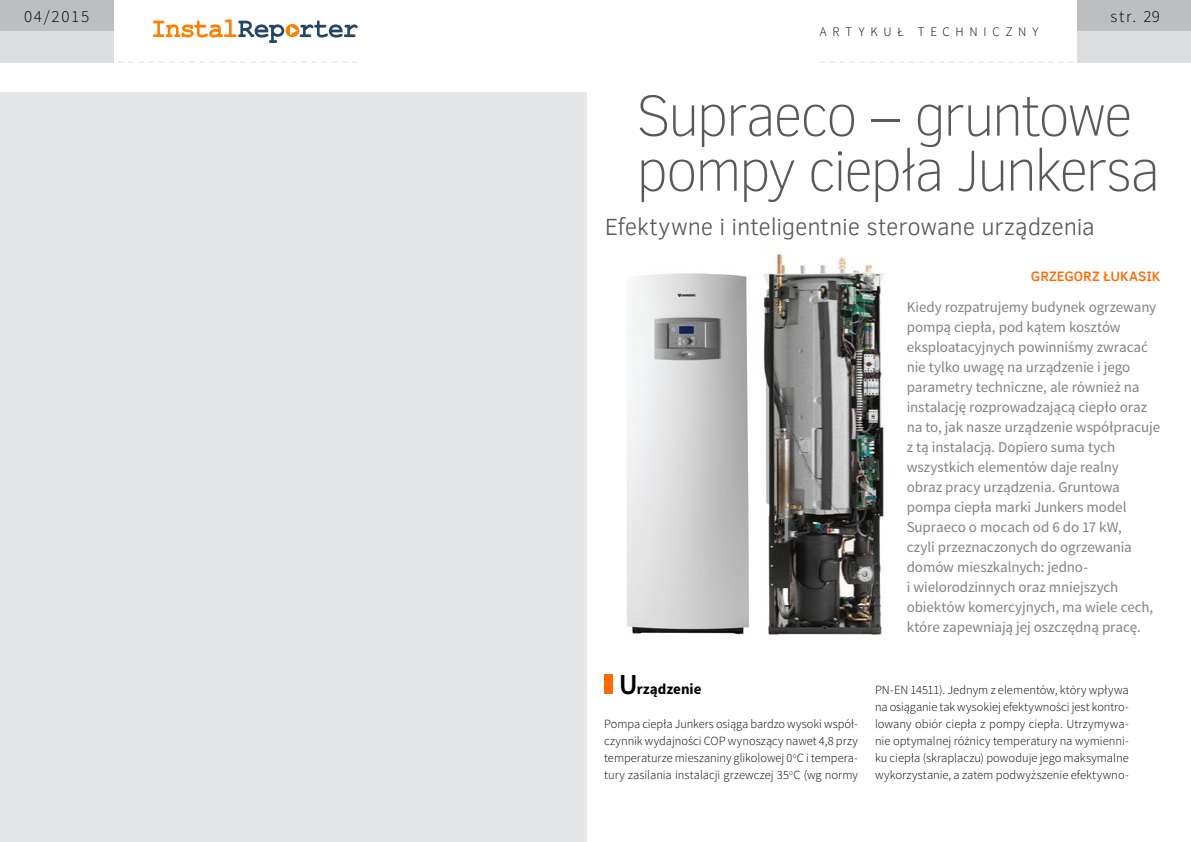
<style>
.page{position:relative;width:1191px;height:842px;background:#fff}
.page>*{position:absolute;margin:0;border:0;box-sizing:border-box;transform-origin:0 0}
.t1{font:100 59px/55px "Clear Sans";letter-spacing:-.055em;color:#58595b}
.t2{font:300 24px "Clear Sans";letter-spacing:-.005em;color:#58595b}
.t3{font:300 17px "Source Sans Pro";letter-spacing:.1em;color:#000}
.t4{font:15px/20px "Source Sans Pro";letter-spacing:-.005em;color:#808285}
.t5{font:700 15px "Source Sans Pro";color:#000}
.t6{font:500 14px "Clear Sans";letter-spacing:-.01em;color:#ff6a00}
.t7{font:300 13px "Source Sans Pro";letter-spacing:.44em;color:#000}
.t8{font:300 12.5px/17px "Source Sans Pro";letter-spacing:.005em;color:#000;text-align:justify}
.s1{font-weight:600;font-size:29px}
</style>
<div class="page">
<div style="left:1077px;top:0;width:114px;height:31px;background:#bcbec0"></div>
<div style="left:1077px;top:31px;width:114px;height:31px;background:#dcddde"></div>
<svg style="left:153px;top:20px;width:204px;height:23px"></svg>
<div style="left:0;top:0;width:113px;height:31px;background:#bcbec0"></div>
<div style="left:0;top:31px;width:113px;height:31px;background:#dcddde"></div>
<svg style="left:108px;top:62px;width:249px;height:1px"></svg>
<svg style="left:820px;top:62px;width:263px;height:1px"></svg>
<div style="left:604px;top:674px;width:8px;height:20px;background:#ff6a00"></div>
<img style="left:627px;top:273px;width:123px;height:362px">
<img style="left:762px;top:252px;width:124px;height:383px">
<div style="left:0;top:93px;width:587px;height:749px;background:#e6e7e8"></div>
<p class="t3" style="left:24px;top:6px;width:67px">04/2015</p>
<p class="t3" style="left:1110px;top:6px;width:51px">str. 29</p>
<p class="t7" style="left:820px;top:24px;width:220px">artykuł techniczny</p>
<h1 class="t1" style="left:636px;top:88px;width:526px">Supraeco – gruntowe pompy ciepła Junkersa</h1>
<h2 class="t2" style="left:605px;top:211px;width:491px">Efektywne i inteligentnie sterowane urządzenia</h2>
<p class="t6" style="left:1031px;top:266px;width:131px">GRZEGORZ ŁUKASIK</p>
<p class="t5" style="left:619px;top:680px;width:84px"><span class="s1">U</span>rządzenie</p>
<p class="t8" style="left:604px;top:716px;width:255px">Pompa ciepła Junkers osiąga bardzo wysoki współ&shy;czynnik wydajności COP wynoszący nawet 4,8 przy temperaturze mieszaniny glikolowej 0<sup>o</sup>C i tempera&shy;tury zasilania instalacji grzewczej 35<sup>o</sup>C (wg normy</p>
<p class="t4" style="left:906px;top:297px;width:255px">Kiedy rozpatrujemy budynek ogrzewany pompą ciepła, pod kątem kosztów eksploatacyjnych powinniśmy zwracać nie tylko uwagę na urządzenie i jego parametry techniczne, ale również na instalację rozprowadzającą ciepło oraz na to, jak nasze urządzenie współpracuje z tą instalacją. Dopiero suma tych wszystkich elementów daje realny<br>obraz pracy urządzenia. Gruntowa pompa ciepła marki Junkers model Supraeco o mocach od 6 do 17 kW,<br>czyli przeznaczonych do ogrzewania domów mieszkalnych: jedno-<br>i wielorodzinnych oraz mniejszych obiektów komercyjnych, ma wiele cech, które zapewniają jej oszczędną pracę.</p>
<p class="t8" style="left:875px;top:682px;width:255px">PN-EN 14511). Jednym z elementów, który wpływa na osiąganie tak wysokiej efektywności jest kontro&shy;lowany obiór ciepła z pompy ciepła. Utrzymywa&shy;nie optymalnej różnicy temperatury na wymienni&shy;ku ciepła (skraplaczu) powoduje jego maksymalne wykorzystanie, a zatem podwyższenie efektywno-</p>
</div>
